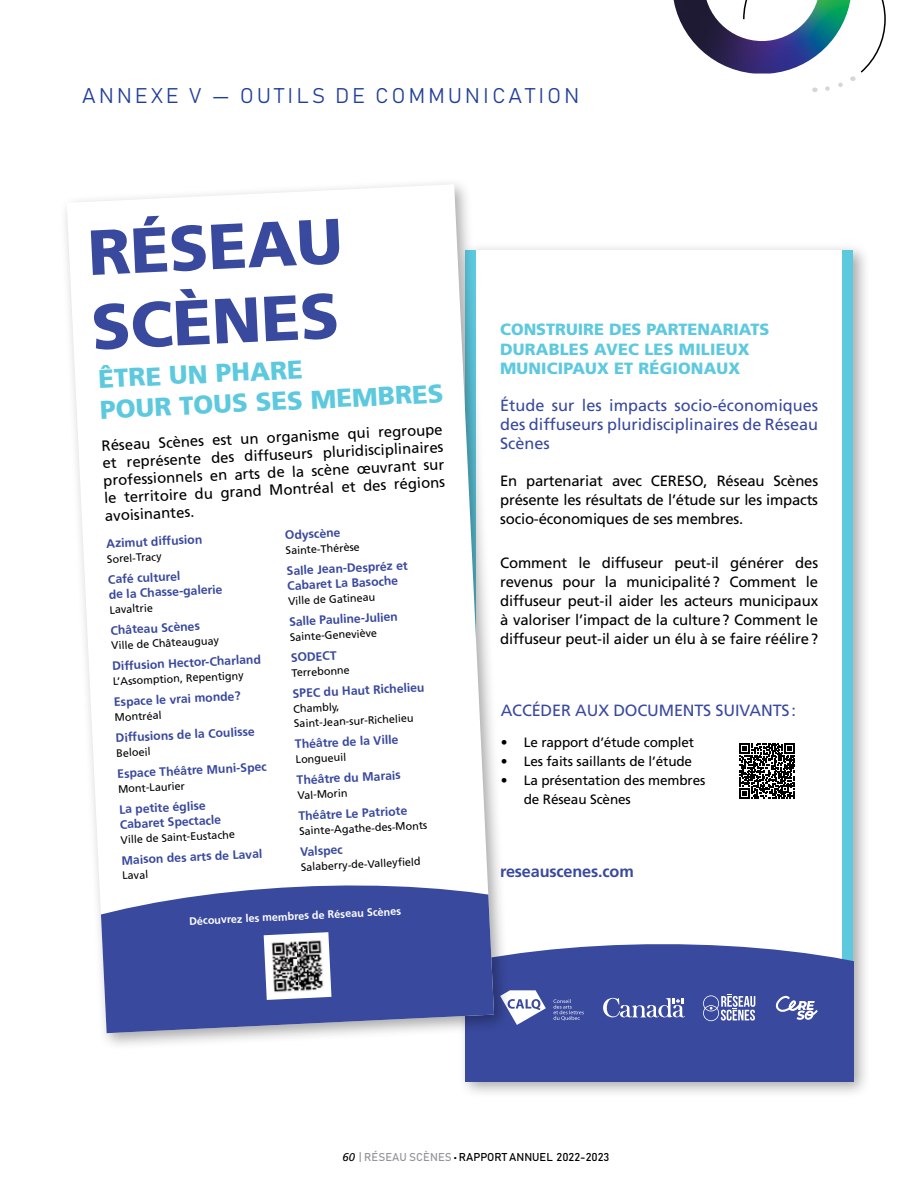
<style>
.page{position:relative;width:918px;height:1188px;background:#fff}
.page>*{position:absolute;margin:0;border:0;box-sizing:border-box;transform-origin:0 0}
.t1{font:900 63.6px/74.6px "Frutiger LT Std";color:#39499e}
.t2{font:900 25.8px/31.2px "Frutiger LT Std";color:#5dc9df}
.t3{font:21px "Bahnschrift";letter-spacing:.16em;color:#21409a}
.t4{font:16.2px/18.9px "Frutiger LT Std";color:#39499e;text-align:justify}
.t5{font:900 16.2px/19.5px "Frutiger LT Std";letter-spacing:.01em;color:#5dc9df}
.t6{font:700 16.2px "Frutiger LT Std";letter-spacing:-.01em;color:#39499e}
.t7{font:14.85px/18.9px "Frutiger LT Std";letter-spacing:-.015em;color:#000;text-align:justify}
.t8{font:13.5px/18.9px "Frutiger LT Std";letter-spacing:-.01em;color:#000}
.t9{font:700 12.15px/15px "Frutiger LT Std";color:#39499e}
.t10{font:11.25px "Bahnschrift";color:#000}
.t11{font:10.8px/15px "Frutiger LT Std";color:#000}
.t12{font:700 10.8px "Frutiger LT Std";color:#fff}
.s1{font-family:"Frutiger LT Std";font-style:italic}
.s2{color:#939598}
</style>
<div class="page">
<img style="left:673px;top:0;width:31px;height:53px">
<svg style="left:704px;top:0;width:182px;height:92px"></svg>
<div style="left:457px;top:242px;width:414px;height:857px;background:#000;opacity:.34"></div>
<div style="left:465px;top:250px;width:388px;height:831px;background:#fff"></div>
<div style="left:843px;top:250px;width:10px;height:831px;background:#5dc9df"></div>
<svg style="left:465px;top:935px;width:388px;height:146px;background:#4c5ba7"></svg>
<svg style="left:775px;top:995px;width:43px;height:25px"></svg>
<svg style="left:703px;top:994px;width:52px;height:27px"></svg>
<svg style="left:554px;top:999px;width:30px;height:21px"></svg>
<svg style="left:511px;top:990px;width:35px;height:35px"></svg>
<svg style="left:603px;top:998px;width:82px;height:19px"></svg>
<svg style="left:739px;top:743px;width:56px;height:56px"></svg>
<div style="left:60px;top:177px;width:451px;height:874px;background:#000;opacity:.34"></div>
<svg style="left:67px;top:184px;width:427px;height:849px"></svg>
<h3 class="t3" style="left:82px;top:83px;width:499px">ANNEXE V — OUTILS DE COMMUNICATION</h3>
<h1 class="t1" style="left:86px;top:216px;width:256px;rotate:-3deg">RÉSEAU<br>SCÈNES</h1>
<h2 class="t2" style="left:98px;top:364px;width:345px;rotate:-3deg">ÊTRE UN PHARE<br>POUR TOUS SES MEMBRES</h2>
<p class="t7" style="left:101px;top:438px;width:343px;line-height:17.4px;rotate:-3deg">Réseau Scènes est un organisme qui regroupe et représente des diffuseurs pluridisciplinaires professionnels en arts de la scène œuvrant sur le territoire du grand Montréal et des régions avoisinantes.</p>
<p class="t9" style="left:106px;top:536px;width:97px;rotate:-3deg">Azimut diffusion</p>
<p class="t11" style="left:107px;top:552px;width:56px;rotate:-3deg">Sorel-Tracy</p>
<p class="t9" style="left:108px;top:572px;width:115px;rotate:-3deg">Café culturel<br>de la Chasse-galerie</p>
<p class="t11" style="left:109px;top:602px;width:45px;rotate:-3deg">Lavaltrie</p>
<p class="t9" style="left:110px;top:623px;width:91px;rotate:-3deg">Château Scènes</p>
<p class="t11" style="left:111px;top:638px;width:109px;rotate:-3deg">Ville de Châteauguay</p>
<p class="t9" style="left:112px;top:659px;width:150px;rotate:-3deg">Diffusion Hector-Charland</p>
<p class="t11" style="left:113px;top:674px;width:132px;rotate:-3deg">L’Assomption, Repentigny</p>
<p class="t9" style="left:114px;top:695px;width:128px;rotate:-3deg">Espace le vrai monde?</p>
<p class="t11" style="left:114px;top:710px;width:48px;rotate:-3deg">Montréal</p>
<p class="t9" style="left:115px;top:731px;width:141px;rotate:-3deg">Diffusions de la Coulisse</p>
<p class="t11" style="left:116px;top:746px;width:36px;rotate:-3deg">Beloeil</p>
<p class="t9" style="left:117px;top:767px;width:151px;rotate:-3deg">Espace Théâtre Muni-Spec</p>
<p class="t11" style="left:118px;top:782px;width:68px;rotate:-3deg">Mont-Laurier</p>
<p class="t9" style="left:119px;top:802px;width:103px;rotate:-3deg">La petite église<br>Cabaret Spectacle</p>
<p class="t11" style="left:120px;top:833px;width:116px;rotate:-3deg">Ville de Saint-Eustache</p>
<p class="t9" style="left:121px;top:853px;width:142px;rotate:-3deg">Maison des arts de Laval</p>
<p class="t11" style="left:122px;top:868px;width:27px;rotate:-3deg">Laval</p>
<p class="t9" style="left:285px;top:528px;width:57px;rotate:-3deg">Odyscène</p>
<p class="t11" style="left:285px;top:543px;width:76px;rotate:-3deg">Sainte-Thérèse</p>
<p class="t9" style="left:286px;top:564px;width:123px;rotate:-3deg">Salle Jean-Despréz et<br>Cabaret La Basoche</p>
<p class="t11" style="left:288px;top:594px;width:89px;rotate:-3deg">Ville de Gatineau</p>
<p class="t9" style="left:289px;top:615px;width:110px;rotate:-3deg">Salle Pauline-Julien</p>
<p class="t11" style="left:290px;top:630px;width:89px;rotate:-3deg">Sainte-Geneviève</p>
<p class="t9" style="left:290px;top:650px;width:47px;rotate:-3deg">SODECT</p>
<p class="t11" style="left:291px;top:666px;width:60px;rotate:-3deg">Terrebonne</p>
<p class="t9" style="left:292px;top:686px;width:134px;rotate:-3deg">SPEC du Haut Richelieu</p>
<p class="t11" style="left:293px;top:701px;width:121px;rotate:-3deg">Chambly,<br>Saint-Jean-sur-Richelieu</p>
<p class="t9" style="left:295px;top:737px;width:105px;rotate:-3deg">Théâtre de la Ville</p>
<p class="t11" style="left:295px;top:752px;width:52px;rotate:-3deg">Longueuil</p>
<p class="t9" style="left:296px;top:773px;width:106px;rotate:-3deg">Théâtre du Marais</p>
<p class="t11" style="left:297px;top:788px;width:52px;rotate:-3deg">Val-Morin</p>
<p class="t9" style="left:298px;top:809px;width:110px;rotate:-3deg">Théâtre Le Patriote</p>
<p class="t11" style="left:299px;top:824px;width:130px;rotate:-3deg">Sainte-Agathe-des-Monts</p>
<p class="t9" style="left:300px;top:844px;width:44px;rotate:-3deg">Valspec</p>
<p class="t11" style="left:301px;top:860px;width:121px;rotate:-3deg">Salaberry-de-Valleyfi eld</p>
<p class="t12" style="left:189px;top:915px;width:214px;rotate:-3deg">Découvrez les membres de Réseau Scènes</p>
<p class="t5" style="left:500px;top:320px;width:271px">CONSTRUIRE DES PARTENARIATS<br>DURABLES AVEC LES MILIEUX<br>MUNICIPAUX ET RÉGIONAUX</p>
<p class="t4" style="left:500px;top:396px;width:319px">Étude sur les impacts socio-économiques des diffuseurs pluridisciplinaires de Réseau Scènes</p>
<p class="t7" style="left:500px;top:472px;width:319px">En partenariat avec CERESO, Réseau Scènes présente les résultats de l’étude sur les impacts socio-économiques de ses membres.</p>
<p class="t7" style="left:500px;top:553px;width:319px">Comment le diffuseur peut-il générer des revenus pour la municipalité? Comment le diffuseur peut-il aider les acteurs municipaux à valoriser l’impact de la culture? Comment le diffuseur peut-il aider un élu à se faire réélire?</p>
<p class="t4" style="left:501px;top:701px;width:297px">ACCÉDER AUX DOCUMENTS SUIVANTS:</p>
<p class="t8" style="left:501px;top:733px;width:195px">• Le rapport d’étude complet</p>
<p class="t8" style="left:501px;top:752px;width:193px">• Les faits saillants de l’étude</p>
<p class="t8" style="left:524px;top:771px;width:183px;text-indent:-23px">• La présentation des membres de Réseau Scènes</p>
<p class="t6" style="left:500px;top:862px;width:135px">reseauscenes.com</p>
<p class="t10" style="left:343px;top:1150px;width:268px"><span class="s1">60</span> <span class="s2">| RÉSEAU SCÈNES</span> • RAPPORT ANNUEL 2022-2023</p>
</div>
